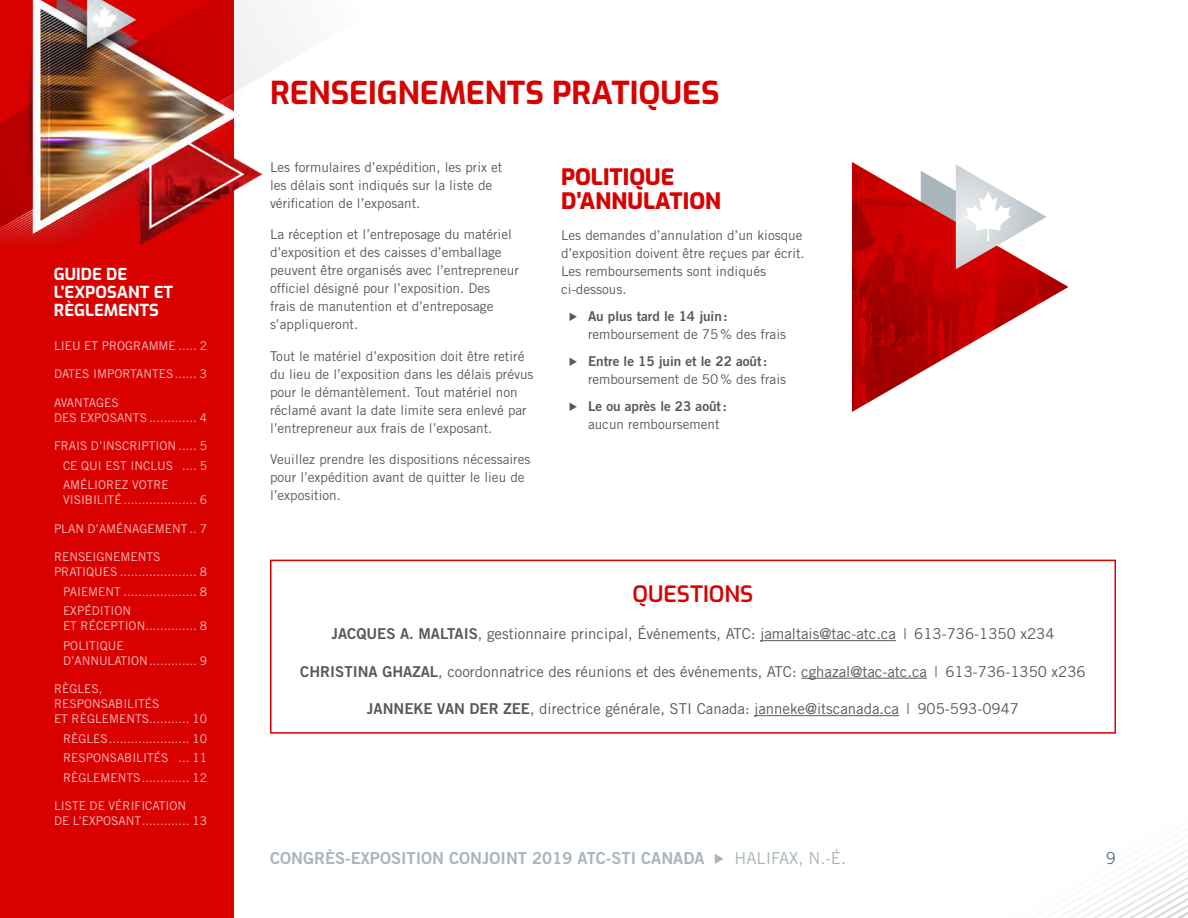
<style>
.page{position:relative;width:1188px;height:918px;background:#fff}
.page>*{position:absolute;margin:0;border:0;box-sizing:border-box;transform-origin:0 0}
.t1{font:700 31.5px "Exo";color:#d80100}
.t2{font:800 22.5px/24px "Exo";color:#d80100}
.t3{font:600 22.5px "Exo";color:#d80100}
.t4{font:16.5px "Trade Gothic LT Std Bd 2";color:#a8b5bb}
.t5{font:700 16.5px/18px "Exo";color:#fff}
.t6{font:16.5px "Trade Gothic LT Std";color:#587282}
.t7{font:15px "Trade Gothic LT Std";color:#58595b}
.t8{font:13.5px/18px "Trade Gothic LT Std";color:#58595b}
.t9{font:13.5px "Trade Gothic LT Std Bd 2";color:#58595b}
.t10{font:12px/19.5px "Trade Gothic LT Std";color:#f5c0bf}
.s1{font-family:"Trade Gothic LT Std Bd 2"}
.s2{font-family:"Trade Gothic LT Std"}
</style>
<div class="page">
<div style="left:0;top:0;width:234px;height:918px;background:#d80100"></div>
<svg style="left:261px;top:10px;width:29px;height:166px"></svg>
<img style="left:0;top:0;width:261px;height:246px">
<svg style="left:1069px;top:845px;width:119px;height:73px"></svg>
<hr style="left:760px;top:640px;width:136px;height:1px;background:#58595b">
<hr style="left:801px;top:678px;width:126px;height:1px;background:#58595b">
<hr style="left:754px;top:715px;width:145px;height:1px;background:#58595b">
<div style="left:270px;top:560px;width:846px;height:174px;border:2px solid #d80100"></div>
<img style="left:852px;top:162px;width:216px;height:250px">
<svg style="left:921px;top:164px;width:126px;height:105px"></svg>
<p class="t5" style="left:54px;top:264px;width:121px">GUIDE DE<br>L’EXPOSANT ET<br>RÈGLEMENTS</p>
<p class="t10" style="left:54px;top:335px;width:154px">LIEU ET PROGRAMME ..... 2</p>
<p class="t10" style="left:54px;top:364px;width:154px">DATES IMPORTANTES...... 3</p>
<p class="t10" style="left:54px;top:395px;width:154px;line-height:15px">AVANTAGES<br>DES EXPOSANTS ............. 4</p>
<p class="t10" style="left:63px;top:436px;width:145px;text-align:justify;text-indent:-9px">FRAIS D’INSCRIPTION ..... 5<br>CE QUI EST INCLUS .... 5<br>AMÉLIOREZ VOTRE</p>
<p class="t10" style="left:63px;top:490px;width:145px">VISIBILITÉ .................... 6</p>
<p class="t10" style="left:54px;top:518px;width:154px">PLAN D’AMÉNAGEMENT .. 7</p>
<p class="t10" style="left:54px;top:549px;width:154px;line-height:15px">RENSEIGNEMENTS<br>PRATIQUES ..................... 8</p>
<p class="t10" style="left:63px;top:581px;width:145px">PAIEMENT .................... 8<br>EXPÉDITION</p>
<p class="t10" style="left:63px;top:616px;width:145px">ET RÉCEPTION.............. 8<br>POLITIQUE</p>
<p class="t10" style="left:63px;top:650px;width:145px">D’ANNULATION............. 9</p>
<p class="t10" style="left:54px;top:681px;width:154px;line-height:15px">RÈGLES,<br>RESPONSABILITÉS<br>ET RÈGLEMENTS........... 10</p>
<p class="t10" style="left:63px;top:728px;width:145px;text-align:justify">RÈGLES...................... 10<br>RESPONSABILITÉS ... 11<br>RÈGLEMENTS............. 12</p>
<p class="t10" style="left:54px;top:798px;width:154px;line-height:15px">LISTE DE VÉRIFICATION<br>DE L’EXPOSANT............. 13</p>
<h1 class="t1" style="left:270px;top:68px;width:451px">RENSEIGNEMENTS PRATIQUES</h1>
<p class="t8" style="left:270px;top:158px;width:234px">Les formulaires d’expédition, les prix et les délais sont indiqués sur la liste de vérification de l’exposant.</p>
<p class="t8" style="left:270px;top:225px;width:250px">La réception et l’entreposage du matériel d’exposition et des caisses d’emballage peuvent être organisés avec l’entrepreneur officiel désigné pour l’exposition. Des frais de manutention et d’entreposage s’appliqueront.</p>
<p class="t8" style="left:270px;top:347px;width:265px">Tout le matériel d’exposition doit être retiré du lieu de l’exposition dans les délais prévus pour le démantèlement. Tout matériel non réclamé avant la date limite sera enlevé par l’entrepreneur aux frais de l’exposant.</p>
<p class="t8" style="left:270px;top:450px;width:262px">Veuillez prendre les dispositions nécessaires pour l’expédition avant de quitter le lieu de l’exposition.</p>
<h2 class="t2" style="left:561px;top:163px;width:162px">POLITIQUE<br>D’ANNULATION</h2>
<p class="t8" style="left:561px;top:226px;width:245px">Les demandes d’annulation d’un kiosque d’exposition doivent être reçues par écrit.<br>Les remboursements sont indiqués ci-dessous.</p>
<p class="t9" style="left:588px;top:308px;width:141px">Au plus tard le 14 juin:</p>
<p class="t8" style="left:588px;top:325px;width:200px">remboursement de 75% des frais</p>
<p class="t9" style="left:588px;top:353px;width:181px">Entre le 15 juin et le 22 août:</p>
<p class="t8" style="left:588px;top:370px;width:200px">remboursement de 50% des frais</p>
<p class="t9" style="left:588px;top:398px;width:140px">Le ou après le 23 août:</p>
<p class="t8" style="left:588px;top:415px;width:133px">aucun remboursement</p>
<h2 class="t3" style="left:633px;top:577px;width:122px">QUESTIONS</h2>
<p class="t7" style="left:331px;top:625px;width:725px"><span class="s1">JACQUES A. MALTAIS</span>, gestionnaire principal, Événements, ATC: jamaltais@tac-atc.ca | 613-736-1350 x234</p>
<p class="t7" style="left:300px;top:662px;width:787px"><span class="s1">CHRISTINA GHAZAL</span>, coordonnatrice des réunions et des événements, ATC: cghazal@tac-atc.ca | 613-736-1350 x236</p>
<p class="t7" style="left:367px;top:700px;width:654px"><span class="s1">JANNEKE VAN DER ZEE</span>, directrice générale, STI Canada: janneke@itscanada.ca | 905-593-0947</p>
<p class="t4" style="left:270px;top:848px;width:578px">CONGRÈS-EXPOSITION CONJOINT 2019 ATC-STI CANADA✔<span class="s2">HALIFAX, N.-É.</span></p>
<p class="t6" style="left:1106px;top:848px;width:12px">9</p>
</div>
